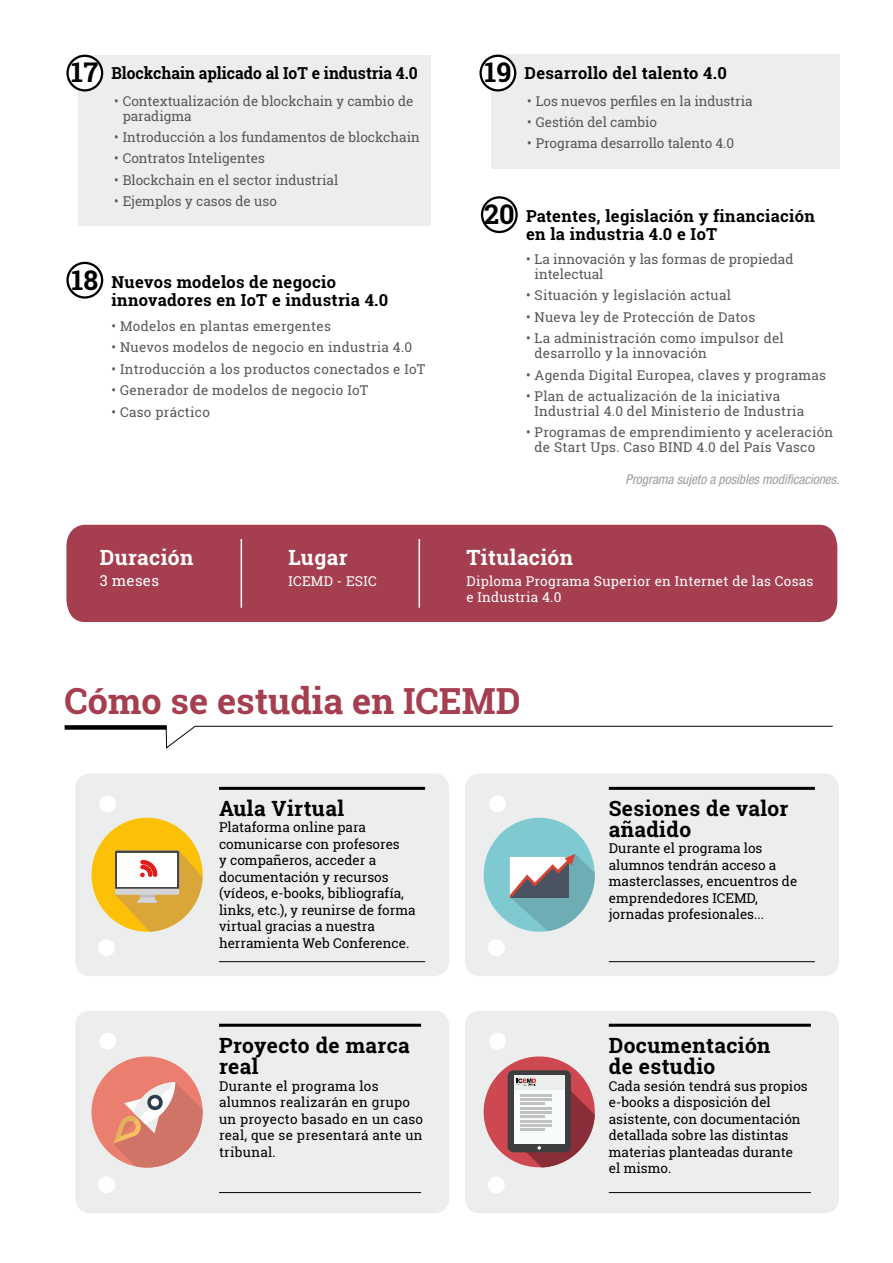
<style>
.page{position:relative;width:893px;height:1263px;background:#fff}
.page>*{position:absolute;margin:0;border:0;box-sizing:border-box;transform-origin:0 0}
.t1{font:700 36px "Roboto Slab";color:#a53f50}
.t2{font:700 27.15px "Roboto Slab";color:#000}
.t3{font:700 21px/21px "Roboto Slab";letter-spacing:.02em;color:#000}
.t4{font:700 21px "Roboto Slab";letter-spacing:.02em;color:#fff}
.t5{font:700 16.5px/18px "Roboto Slab";letter-spacing:.02em;color:#000}
.t6{font:700 16.5px "Roboto Slab";color:#000;scale:.95 1}
.t7{font:15px "Roboto Slab";letter-spacing:.02em;color:#fff}
.t8{font:13.5px/15px "Roboto Slab";letter-spacing:.02em;color:#58585a}
.t9{font:13.5px/16.5px "Roboto Slab";color:#000}
.t10{font:13.5px/15px "Roboto Slab";color:#58585a}
.t11{font:13.5px/16.5px "Roboto Slab";letter-spacing:.02em;color:#000}
.t12{font:13.5px "Roboto Slab";letter-spacing:-.005em;color:#58585a}
.t13{font:13.5px/16.5px "Roboto Slab";letter-spacing:.02em;color:#fff}
.t14{font:italic condensed 13.5px "Helvetica Neue";letter-spacing:-.005em;color:#9c9e9f}
</style>
<div class="page">
<div style="left:65px;top:725px;width:102px;height:5px;background:#000"></div>
<svg style="left:165px;top:725px;width:668px;height:24px"></svg>
<div style="left:75px;top:773px;width:374px;height:203px;background:#eceded;border-radius:15px"></div>
<div style="left:99px;top:795px;width:17px;height:17px;background:#fff;border-radius:50%"></div>
<div style="left:98px;top:939px;width:17px;height:17px;background:#fff;border-radius:50%"></div>
<hr style="left:219px;top:787px;width:206px;height:3px;background:#000">
<hr style="left:219px;top:961px;width:206px;height:1px;background:#000">
<div style="left:75px;top:1011px;width:374px;height:202px;background:#eceded;border-radius:15px"></div>
<div style="left:99px;top:1032px;width:17px;height:17px;background:#fff;border-radius:50%"></div>
<div style="left:98px;top:1176px;width:17px;height:17px;background:#fff;border-radius:50%"></div>
<hr style="left:219px;top:1024px;width:202px;height:3px;background:#000">
<hr style="left:219px;top:1192px;width:202px;height:1px;background:#000">
<div style="left:465px;top:1011px;width:374px;height:202px;background:#eceded;border-radius:15px"></div>
<div style="left:489px;top:1033px;width:17px;height:17px;background:#fff;border-radius:50%"></div>
<div style="left:488px;top:1176px;width:17px;height:17px;background:#fff;border-radius:50%"></div>
<hr style="left:609px;top:1024px;width:202px;height:3px;background:#000">
<hr style="left:609px;top:1192px;width:202px;height:1px;background:#000">
<div style="left:484px;top:1056px;width:111px;height:111px;background:#cd4850;border-radius:50%"></div>
<div style="left:508px;top:1070px;width:63px;height:82px;background:#3e3d40;border-radius:6px"></div>
<div style="left:514px;top:1075px;width:51px;height:14px;background:#eceded"></div>
<svg style="left:508px;top:1078px;width:87px;height:89px"></svg>
<div style="left:465px;top:773px;width:374px;height:203px;background:#eceded;border-radius:15px"></div>
<div style="left:489px;top:795px;width:17px;height:17px;background:#fff;border-radius:50%"></div>
<div style="left:488px;top:939px;width:17px;height:17px;background:#fff;border-radius:50%"></div>
<hr style="left:609px;top:787px;width:206px;height:3px;background:#000">
<hr style="left:609px;top:961px;width:206px;height:1px;background:#000">
<div style="left:92px;top:818px;width:111px;height:114px;background:#fcc106;border-radius:50%"></div>
<svg style="left:115px;top:850px;width:88px;height:82px"></svg>
<div style="left:92px;top:1056px;width:111px;height:111px;background:#ec7e70;border-radius:50%"></div>
<svg style="left:114px;top:1082px;width:89px;height:85px"></svg>
<div style="left:484px;top:818px;width:111px;height:114px;background:#7fc9d0;border-radius:50%"></div>
<svg style="left:510px;top:854px;width:85px;height:77px"></svg>
<div style="left:491px;top:54px;width:348px;height:114px;background:#eceded"></div>
<div style="left:481px;top:56px;width:34px;height:34px;background:#fff;border-radius:50%"></div>
<div style="left:479px;top:55px;width:37px;height:36px;border:2px solid #000;border-radius:50%"></div>
<div style="left:481px;top:196px;width:37px;height:37px;border:2px solid #000;border-radius:50%"></div>
<div style="left:66px;top:525px;width:771px;height:97px;background:#a53f50"></div>
<hr style="left:241px;top:539px;width:1px;height:69px;background:#fff">
<hr style="left:419px;top:539px;width:1px;height:69px;background:#fff">
<div style="left:66px;top:262px;width:37px;height:37px;border:2px solid #000;border-radius:50%"></div>
<div style="left:78px;top:55px;width:353px;height:170px;background:#eceded"></div>
<div style="left:68px;top:56px;width:34px;height:34px;background:#fff;border-radius:50%"></div>
<div style="left:66px;top:55px;width:37px;height:36px;border:2px solid #000;border-radius:50%"></div>
<h2 class="t2" style="left:71px;top:54px;width:29px">17</h2>
<p class="t6" style="left:112px;top:61px;width:324px">Blockchain aplicado al IoT e industria 4.0</p>
<p class="t10" style="left:123px;top:93px;width:292px;text-indent:-9px">• Contextualización de blockchain y cambio de paradigma</p>
<p class="t10" style="left:114px;top:129px;width:307px">• Introducción a los fundamentos de blockchain</p>
<p class="t10" style="left:114px;top:151px;width:152px">• Contratos Inteligentes</p>
<p class="t10" style="left:114px;top:172px;width:226px">• Blockchain en el sector industrial</p>
<p class="t10" style="left:114px;top:194px;width:164px">• Ejemplos y casos de uso</p>
<h2 class="t2" style="left:71px;top:261px;width:28px">18</h2>
<p class="t5" style="left:112px;top:273px;width:278px">Nuevos modelos de negocio innovadores en IoT e industria 4.0</p>
<p class="t8" style="left:112px;top:318px;width:221px">• Modelos en plantas emergentes</p>
<p class="t8" style="left:112px;top:340px;width:302px">• Nuevos modelos de negocio en industria 4.0</p>
<p class="t8" style="left:112px;top:361px;width:315px">• Introducción a los productos conectados e IoT</p>
<p class="t8" style="left:112px;top:383px;width:258px">• Generador de modelos de negocio IoT</p>
<p class="t8" style="left:112px;top:404px;width:100px">• Caso práctico</p>
<h3 class="t4" style="left:100px;top:543px;width:95px">Duración</h3>
<p class="t7" style="left:100px;top:570px;width:61px">3 meses</p>
<h3 class="t4" style="left:288px;top:543px;width:61px">Lugar</h3>
<p class="t13" style="left:288px;top:573px;width:90px">ICEMD - ESIC</p>
<h2 class="t2" style="left:484px;top:54px;width:29px">19</h2>
<p class="t5" style="left:525px;top:64px;width:204px">Desarrollo del talento 4.0</p>
<p class="t12" style="left:527px;top:91px;width:227px">• Los nuevos perfiles en la industria</p>
<p class="t12" style="left:527px;top:113px;width:131px">• Gestión del cambio</p>
<p class="t12" style="left:527px;top:134px;width:208px">• Programa desarrollo talento 4.0</p>
<h2 class="t2" style="left:484px;top:196px;width:32px">20</h2>
<p class="t5" style="left:526px;top:207px;width:290px">Patentes, legislación y financiación en la industria 4.0 e IoT</p>
<p class="t10" style="left:535px;top:251px;width:260px;text-indent:-9px">• La innovación y las formas de propiedad intelectual</p>
<p class="t8" style="left:526px;top:288px;width:206px">• Situación y legislación actual</p>
<p class="t8" style="left:526px;top:309px;width:231px">• Nueva ley de Protección de Datos</p>
<p class="t8" style="left:535px;top:331px;width:251px;text-indent:-9px">• La administración como impulsor del desarrollo y la innovación</p>
<p class="t8" style="left:526px;top:367px;width:302px">• Agenda Digital Europea, claves y programas</p>
<p class="t8" style="left:535px;top:388px;width:271px;text-indent:-9px">• Plan de actualización de la iniciativa<br>Industrial 4.0 del Ministerio de Industria</p>
<p class="t8" style="left:535px;top:425px;width:300px;text-indent:-9px">• Programas de emprendimiento y aceleración de Start Ups. Caso BIND 4.0 del País Vasco</p>
<p class="t14" style="left:626px;top:472px;width:215px">Programa sujeto a posibles modificaciones.</p>
<h3 class="t4" style="left:466px;top:543px;width:108px">Titulación</h3>
<p class="t13" style="left:466px;top:573px;width:349px">Diploma Programa Superior en Internet de las Cosas e Industria 4.0</p>
<h1 class="t1" style="left:65px;top:676px;width:457px">Cómo se estudia en ICEMD</h1>
<h3 class="t3" style="left:219px;top:797px;width:127px">Aula Virtual</h3>
<p class="t9" style="left:219px;top:819px;width:198px">Plataforma online para comunicarse con profesores<br>y compañeros, acceder a documentación y recursos (vídeos, e-books, bibliografía, links, etc.), y reunirse de forma virtual gracias a nuestra herramienta Web Conference.</p>
<h3 class="t3" style="left:219px;top:1035px;width:192px">Proyecto de marca real</h3>
<p class="t11" style="left:219px;top:1077px;width:206px">Durante el programa los alumnos realizarán en grupo un proyecto basado en un caso real, que se presentará ante un tribunal.</p>
<h3 class="t3" style="left:609px;top:797px;width:181px">Sesiones de valor añadido</h3>
<p class="t9" style="left:609px;top:840px;width:190px">Durante el programa los alumnos tendrán acceso a masterclasses, encuentros de emprendedores ICEMD, jornadas profesionales...</p>
<h3 class="t3" style="left:609px;top:1035px;width:163px">Documentación de estudio</h3>
<p class="t9" style="left:609px;top:1077px;width:200px">Cada sesión tendrá sus propios e-books a disposición del asistente, con documentación detallada sobre las distintas materias planteadas durante el mismo.</p>
</div>
